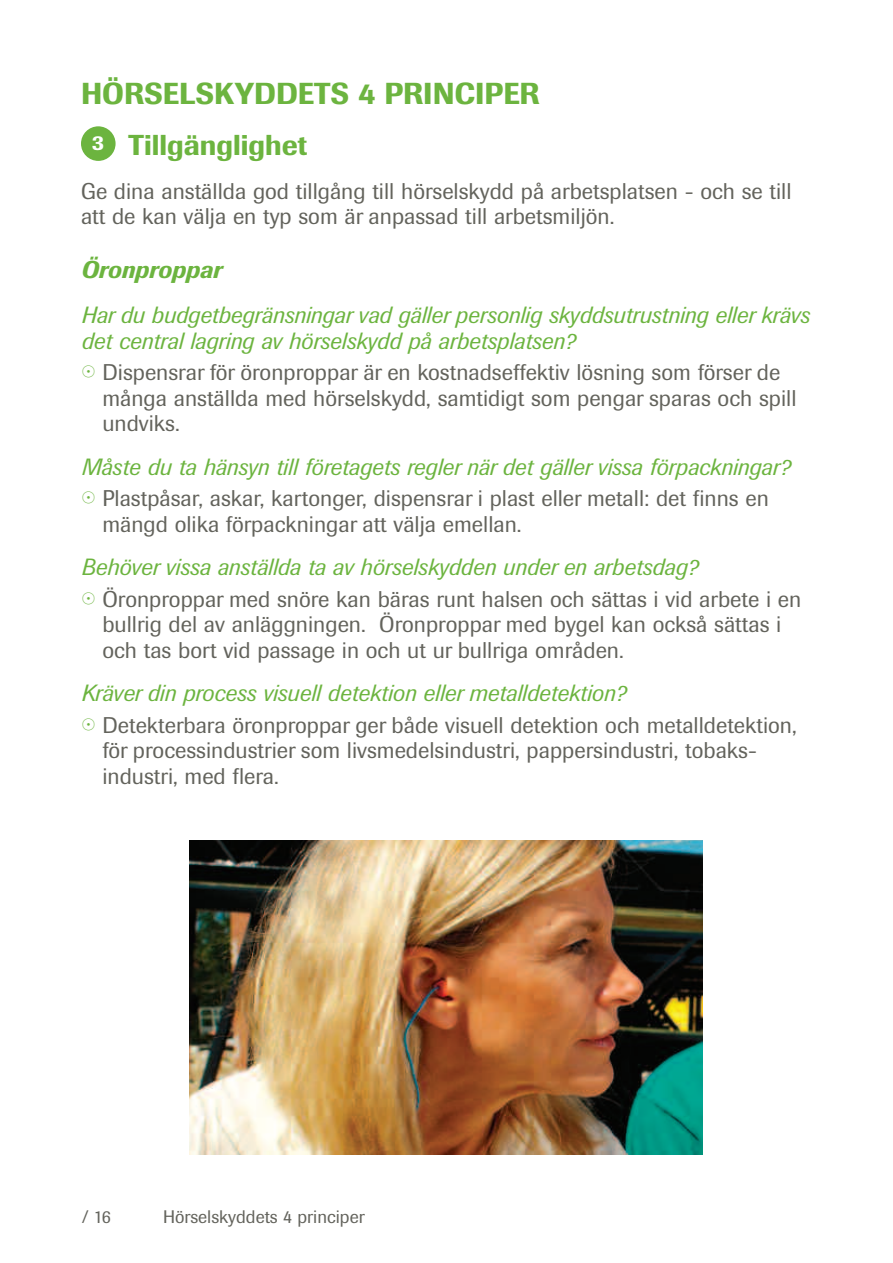
<style>
.page{position:relative;width:893px;height:1263px;background:#fff}
.page>*{position:absolute;margin:0;border:0;box-sizing:border-box;transform-origin:0 0}
.t1{font:500 30px "Imago BQ";color:#6cb43f}
.t2{font:500 28.5px "Imago BQ";color:#6cb43f}
.t3{font:italic 500 24px "Imago BQ";color:#6cb43f}
.t4{font:italic 23.4px/26.1px "Imago BQ";color:#6cb43f}
.t5{font:22.5px/25.5px "Imago BQ";color:#63635c}
.t6{font:500 21px "Imago BQ";color:#fff}
.t7{font:18px "Imago BQ";color:#63635c}
</style>
<div class="page">
<img style="left:189px;top:840px;width:513px;height:315px">
<div style="left:81px;top:126px;width:35px;height:35px;background:#6cb43f;border-radius:50%"></div>
<h1 class="t1" style="left:81px;top:83px;width:460px">HÖRSELSKYDDETS 4 PRINCIPER</h1>
<p class="t2" style="left:129px;top:135px;width:180px">Tillgänglighet</p>
<p class="t5" style="left:81px;top:181px;width:712px">Ge dina anställda god tillgång till hörselskydd på arbetsplatsen - och se till att de kan välja en typ som är anpassad till arbetsmiljön.</p>
<p class="t3" style="left:81px;top:261px;width:142px">Öronproppar</p>
<p class="t4" style="left:81px;top:304px;width:730px">Har du budgetbegränsningar vad gäller personlig skyddsutrustning eller krävs det central lagring av hörselskydd på arbetsplatsen?</p>
<p class="t5" style="left:102px;top:362px;width:696px">Dispensrar för öronproppar är en kostnadseffektiv lösning som förser de många anställda med hörselskydd, samtidigt som pengar sparas och spill undviks.</p>
<p class="t4" style="left:81px;top:456px;width:711px">Måste du ta hänsyn till företagets regler när det gäller vissa förpackningar?</p>
<p class="t5" style="left:102px;top:488px;width:668px">Plastpåsar, askar, kartonger, dispensrar i plast eller metall: det finns en mängd olika förpackningar att välja emellan.</p>
<p class="t4" style="left:81px;top:556px;width:619px">Behöver vissa anställda ta av hörselskydden under en arbetsdag?</p>
<p class="t5" style="left:102px;top:588px;width:700px">Öronproppar med snöre kan bäras runt halsen och sättas i vid arbete i en bullrig del av anläggningen. Öronproppar med bygel kan också sättas i och tas bort vid passage in och ut ur bullriga områden.</p>
<p class="t4" style="left:81px;top:682px;width:547px">Kräver din process visuell detektion eller metalldetektion?</p>
<p class="t5" style="left:102px;top:714px;width:696px">Detekterbara öronproppar ger både visuell detektion och metalldetektion, för processindustrier som livsmedelsindustri, pappersindustri, tobaks&shy;industri, med flera.</p>
<p class="t6" style="left:92px;top:135px;width:14px">3</p>
<p class="t7" style="left:82px;top:1211px;width:30px">/ 16</p>
<p class="t7" style="left:163px;top:1211px;width:203px">Hörselskyddets 4 principer</p>
</div>
